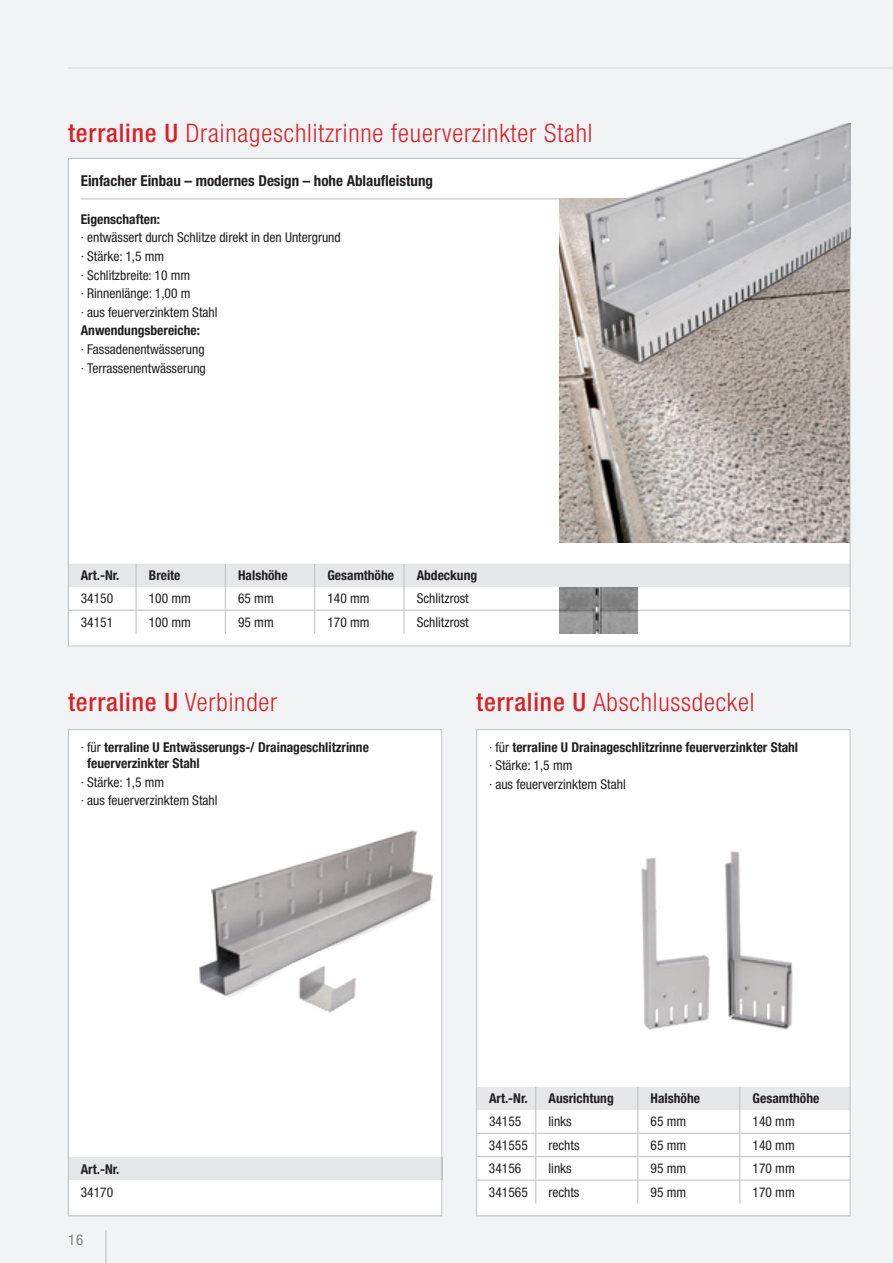
<style>
.page{position:relative;width:893px;height:1263px;background:#f2f3f4}
.page>*{position:absolute;margin:0;border:0;box-sizing:border-box;transform-origin:0 0}
.Produkt_-_Headline{font:300 condensed 25.5px "Helvetica Neue LT Pro";letter-spacing:.03em;color:#da2128}
.Produkt_-_Headline-2{font:500 condensed 25.5px "Helvetica Neue LT Pro";letter-spacing:.03em;color:#da2128}
.Produkt_-_Subline{font:700 condensed 15px "Helvetica Neue LT Pro";color:#231f20}
.t1{font:condensed 15px "Helvetica Neue LT Pro";color:#808285}
.Data-Body{font:condensed 13.5px "Helvetica Neue LT Pro";color:#231f20}
.Produkt_-_Text{font:700 condensed 13.5px/16.5px "Helvetica Neue LT Pro";color:#231f20}
.Header-Head{font:700 condensed 13.5px "Helvetica Neue LT Pro";color:#231f20}
.Data-ArtNr{font:condensed 13.5px "Helvetica Neue LT Pro";color:#231f20}
.Header-ArtNr{font:700 condensed 13.5px "Helvetica Neue LT Pro";color:#231f20}
.s1{font-weight:500}
.s2{font-weight:300}
.s3{font-weight:400}
</style>
<div class="page">
<hr style="left:68px;top:68px;width:825px;height:1px;background:#d1d2d4">
<hr style="left:106px;top:1230px;width:1px;height:33px;background:#bcbdc0">
<div style="left:68px;top:158px;width:782px;height:488px;background:#fff"></div>
<hr style="left:81px;top:199px;width:482px;height:1px;background:#bcbdc0">
<img style="left:559px;top:412px;width:289px;height:131px">
<svg style="left:70px;top:564px;width:778px;height:70px"></svg>
<hr style="left:68px;top:610px;width:68px;height:1px;background:#bcbdc0">
<hr style="left:136px;top:610px;width:89px;height:1px;background:#bcbdc0">
<hr style="left:226px;top:610px;width:88px;height:1px;background:#bcbdc0">
<hr style="left:315px;top:610px;width:89px;height:1px;background:#bcbdc0">
<hr style="left:404px;top:610px;width:446px;height:1px;background:#bcbdc0">
<div style="left:68px;top:729px;width:374px;height:487px;background:#fff"></div>
<div style="left:68px;top:1157px;width:374px;height:23px;background:#e6e7e9"></div>
<svg style="left:442px;top:1157px;width:1px;height:23px"></svg>
<img style="left:199px;top:830px;width:234px;height:183px">
<div style="left:476px;top:729px;width:374px;height:487px;background:#fff"></div>
<svg style="left:478px;top:1087px;width:370px;height:116px"></svg>
<hr style="left:476px;top:1133px;width:59px;height:1px;background:#bcbdc0">
<hr style="left:536px;top:1133px;width:101px;height:1px;background:#bcbdc0">
<hr style="left:638px;top:1133px;width:101px;height:1px;background:#bcbdc0">
<hr style="left:740px;top:1133px;width:110px;height:1px;background:#bcbdc0">
<hr style="left:476px;top:1156px;width:59px;height:1px;background:#bcbdc0">
<hr style="left:536px;top:1156px;width:101px;height:1px;background:#bcbdc0">
<hr style="left:638px;top:1156px;width:101px;height:1px;background:#bcbdc0">
<hr style="left:740px;top:1156px;width:110px;height:1px;background:#bcbdc0">
<hr style="left:476px;top:1180px;width:59px;height:1px;background:#bcbdc0">
<hr style="left:536px;top:1180px;width:101px;height:1px;background:#bcbdc0">
<hr style="left:638px;top:1180px;width:101px;height:1px;background:#bcbdc0">
<hr style="left:740px;top:1180px;width:110px;height:1px;background:#bcbdc0">
<img style="left:641px;top:851px;width:152px;height:179px">
<img style="left:559px;top:587px;width:78px;height:47px">
<img style="left:449px;top:123px;width:401px;height:289px">
<p class="Produkt_-_Headline" style="left:68px;top:118px;width:526px"><span class="s1">terraline U</span> Drainageschlitzrinne feuerverzinkter Stahl</p>
<p class="Produkt_-_Subline" style="left:81px;top:171px;width:354px">Einfacher Einbau – modernes Design – hohe Ablaufleistung</p>
<p class="Produkt_-_Text" style="left:81px;top:211px;width:81px">Eigenschaften:</p>
<p class="Data-Body" style="left:81px;top:230px;width:261px">· entwässert durch Schlitze direkt in den Untergrund</p>
<p class="Data-Body" style="left:81px;top:248px;width:85px">· Stärke: 1,5 mm</p>
<p class="Data-Body" style="left:81px;top:267px;width:111px">· Schlitzbreite: 10 mm</p>
<p class="Data-Body" style="left:81px;top:285px;width:111px">· Rinnenlänge: 1,00 m</p>
<p class="Data-Body" style="left:81px;top:304px;width:138px">· aus feuerverzinktem Stahl</p>
<p class="Produkt_-_Text" style="left:81px;top:322px;width:121px">Anwendungsbereiche:</p>
<p class="Data-Body" style="left:81px;top:341px;width:125px">· Fassadenentwässerung</p>
<p class="Data-Body" style="left:81px;top:360px;width:127px">· Terrassenentwässerung</p>
<p class="Header-ArtNr" style="left:81px;top:567px;width:40px">Art.-Nr.</p>
<p class="Header-Head" style="left:149px;top:567px;width:33px">Breite</p>
<p class="Header-Head" style="left:238px;top:567px;width:51px">Halshöhe</p>
<p class="Header-Head" style="left:327px;top:567px;width:68px">Gesamthöhe</p>
<p class="Header-Head" style="left:417px;top:567px;width:62px">Abdeckung</p>
<p class="Data-ArtNr" style="left:81px;top:591px;width:34px">34150</p>
<p class="Data-Body" style="left:149px;top:591px;width:44px">100 mm</p>
<p class="Data-Body" style="left:238px;top:591px;width:37px">65 mm</p>
<p class="Data-Body" style="left:327px;top:591px;width:44px">140 mm</p>
<p class="Data-Body" style="left:417px;top:591px;width:53px">Schlitzrost</p>
<p class="Data-ArtNr" style="left:81px;top:614px;width:34px">34151</p>
<p class="Data-Body" style="left:149px;top:614px;width:44px">100 mm</p>
<p class="Data-Body" style="left:238px;top:614px;width:37px">95 mm</p>
<p class="Data-Body" style="left:327px;top:614px;width:44px">170 mm</p>
<p class="Data-Body" style="left:417px;top:614px;width:53px">Schlitzrost</p>
<p class="Produkt_-_Headline-2" style="left:68px;top:687px;width:211px">terraline U <span class="s2">Verbinder</span></p>
<p class="Produkt_-_Text" style="left:87px;top:739px;width:283px;text-indent:-6px"><span class="s3">· für</span> terraline U Entwässerungs-/ Drainageschlitzrinne feuerverzinkter Stahl</p>
<p class="Data-Body" style="left:81px;top:774px;width:85px">· Stärke: 1,5 mm</p>
<p class="Data-Body" style="left:81px;top:793px;width:138px">· aus feuerverzinktem Stahl</p>
<p class="Produkt_-_Headline" style="left:476px;top:688px;width:280px"><span class="s1">terraline U</span> Abschlussdeckel</p>
<p class="Produkt_-_Text" style="left:489px;top:739px;width:311px"><span class="s3">· für</span> terraline U Drainageschlitzrinne feuerverzinkter Stahl</p>
<p class="Data-Body" style="left:489px;top:758px;width:85px">· Stärke: 1,5 mm</p>
<p class="Data-Body" style="left:489px;top:776px;width:138px">· aus feuerverzinktem Stahl</p>
<p class="Header-ArtNr" style="left:81px;top:1161px;width:40px">Art.-Nr.</p>
<p class="Data-ArtNr" style="left:81px;top:1184px;width:34px">34170</p>
<p class="t1" style="left:68px;top:1231px;width:17px">16</p>
<p class="Header-ArtNr" style="left:489px;top:1090px;width:40px">Art.-Nr.</p>
<p class="Header-Head" style="left:548px;top:1090px;width:67px">Ausrichtung</p>
<p class="Header-Head" style="left:651px;top:1090px;width:51px">Halshöhe</p>
<p class="Header-Head" style="left:753px;top:1090px;width:68px">Gesamthöhe</p>
<p class="Data-ArtNr" style="left:489px;top:1114px;width:34px">34155</p>
<p class="Data-Body" style="left:548px;top:1114px;width:25px">links</p>
<p class="Data-Body" style="left:651px;top:1114px;width:37px">65 mm</p>
<p class="Data-Body" style="left:753px;top:1114px;width:44px">140 mm</p>
<p class="Data-ArtNr" style="left:489px;top:1137px;width:40px">341555</p>
<p class="Data-Body" style="left:548px;top:1137px;width:32px">rechts</p>
<p class="Data-Body" style="left:651px;top:1137px;width:37px">65 mm</p>
<p class="Data-Body" style="left:753px;top:1137px;width:44px">140 mm</p>
<p class="Data-ArtNr" style="left:489px;top:1160px;width:34px">34156</p>
<p class="Data-Body" style="left:548px;top:1160px;width:25px">links</p>
<p class="Data-Body" style="left:651px;top:1160px;width:37px">95 mm</p>
<p class="Data-Body" style="left:753px;top:1160px;width:44px">170 mm</p>
<p class="Data-ArtNr" style="left:489px;top:1184px;width:40px">341565</p>
<p class="Data-Body" style="left:548px;top:1184px;width:32px">rechts</p>
<p class="Data-Body" style="left:650px;top:1184px;width:37px">95 mm</p>
<p class="Data-Body" style="left:753px;top:1184px;width:44px">170 mm</p>
</div>
